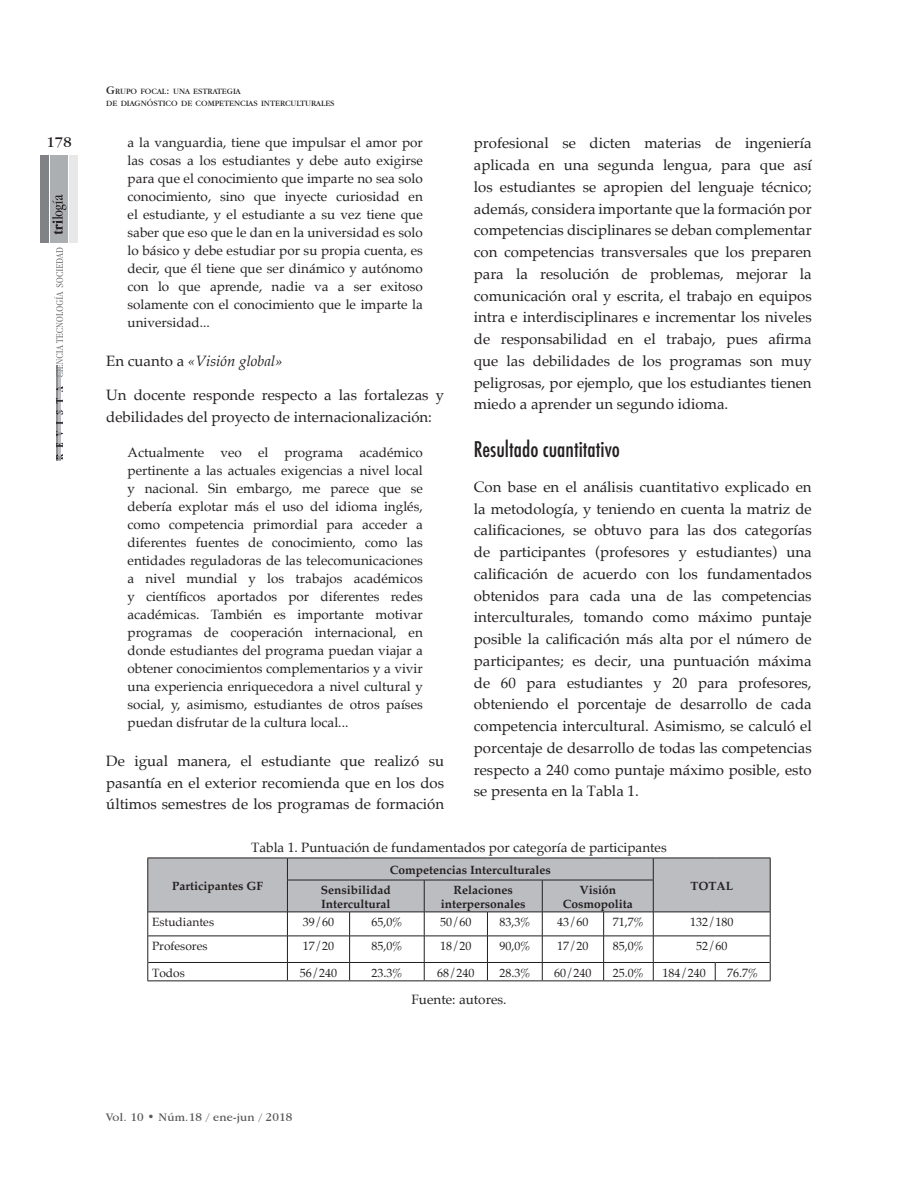
<style>
.page{position:relative;width:918px;height:1188px;background:#fff}
.page>*{position:absolute;margin:0;border:0;box-sizing:border-box;transform-origin:0 0}
.SUBTITULOS_CUERPO_DE{font:500 condensed 21px "Futura";color:#231f20}
.CUERPO_DE_TEXTO{font:15px/21.8px "Palatino";color:#231f20;text-align:justify}
.CUERPO_DE_TEXTO-2{font:italic 15px "Palatino";color:#231f20}
.t1{font:15px "Garamond IT Cby BT";color:#231f20}
.SANGRIA_PEQUEÑA{font:13.5px/18px "Palatino";color:#231f20;text-align:justify}
.FIGURAS{font:13.5px "Palatino";color:#231f20}
.FUENTE{font:13.5px "Palatino";color:#231f20}
.TABLA{font:12px "Palatino";color:#231f20}
.TABLA-2{font:700 12px/13.5px "Palatino";color:#231f20;text-align:center}
.t2{font:12px "Garamond IT Cby BT";letter-spacing:.02em;color:#57585a}
.t3{font:8.4px/12px "Garamond IT Cby BT";color:#231f20}
.s1{font-size:12px}
.s2{font-style:normal}
</style>
<div class="page">
<div style="left:50px;top:155px;width:18px;height:88px;background:#acafb2"></div>
<div style="left:69px;top:155px;width:9px;height:88px;background:#e8e8e9"></div>
<div style="left:40px;top:155px;width:9px;height:88px;background:#808285"></div>
<svg style="left:52px;top:195px;width:14px;height:40px"></svg>
<svg style="left:54px;top:247px;width:9px;height:130px"></svg>
<img style="left:56px;top:365px;width:2px;height:89px">
<svg style="left:56px;top:431px;width:7px;height:5px"></svg>
<svg style="left:56px;top:454px;width:7px;height:6px"></svg>
<svg style="left:56px;top:410px;width:7px;height:5px"></svg>
<svg style="left:56px;top:386px;width:7px;height:6px"></svg>
<img style="left:59px;top:368px;width:1px;height:92px">
<svg style="left:56px;top:443px;width:7px;height:4px"></svg>
<svg style="left:56px;top:398px;width:7px;height:6px"></svg>
<svg style="left:56px;top:421px;width:7px;height:3px"></svg>
<hr style="left:147px;top:980px;width:140px;height:1px;background:#231f20">
<hr style="left:287px;top:980px;width:63px;height:1px;background:#231f20">
<hr style="left:350px;top:980px;width:74px;height:1px;background:#231f20">
<hr style="left:424px;top:980px;width:63px;height:1px;background:#231f20">
<hr style="left:487px;top:980px;width:55px;height:1px;background:#231f20">
<hr style="left:542px;top:980px;width:62px;height:1px;background:#231f20">
<hr style="left:604px;top:980px;width:49px;height:1px;background:#231f20">
<hr style="left:653px;top:980px;width:62px;height:1px;background:#231f20">
<hr style="left:715px;top:980px;width:56px;height:1px;background:#231f20">
<svg style="left:147px;top:858px;width:624px;height:122px"></svg>
<p class="t3" style="left:106px;top:85px;width:230px"><span class="s1">G</span>RUPO FOCAL<span class="s1">:</span> UNA ESTRATEGIA<br>DE DIAGNÓSTICO DE COMPETENCIAS INTERCULTURALES</p>
<p class="t1" style="left:46px;top:134px;width:27px">178</p>
<p class="SANGRIA_PEQUEÑA" style="left:128px;top:134px;width:297px">a la vanguardia, tiene que impulsar el amor por las cosas a los estudiantes y debe auto exigirse para que el conocimiento que imparte no sea solo conocimiento, sino que inyecte curiosidad en el estudiante, y el estudiante a su vez tiene que saber que eso que le dan en la universidad es solo lo básico y debe estudiar por su propia cuenta, es decir, que él tiene que ser dinámico y autónomo con lo que aprende, nadie va a ser exitoso solamente con el conocimiento que le imparte la universidad...</p>
<p class="CUERPO_DE_TEXTO-2" style="left:106px;top:348px;width:178px"><span class="s2">En cuanto a</span> «Visión global»</p>
<p class="CUERPO_DE_TEXTO" style="left:106px;top:384px;width:339px">Un docente responde respecto a las fortalezas y debilidades del proyecto de internacionalización:</p>
<p class="SANGRIA_PEQUEÑA" style="left:128px;top:444px;width:297px">Actualmente veo el programa académico pertinente a las actuales exigencias a nivel local y nacional. Sin embargo, me parece que se debería explotar más el uso del idioma inglés, como competencia primordial para acceder a diferentes fuentes de conocimiento, como las entidades reguladoras de las telecomunicaciones a nivel mundial y los trabajos académicos y científicos aportados por diferentes redes académicas. También es importante motivar programas de cooperación internacional, en donde estudiantes del programa puedan viajar a obtener conocimientos complementarios y a vivir una experiencia enriquecedora a nivel cultural y social, y, asimismo, estudiantes de otros países puedan disfrutar de la cultura local...</p>
<p class="CUERPO_DE_TEXTO" style="left:106px;top:750px;width:339px">De igual manera, el estudiante que realizó su pasantía en el exterior recomienda que en los dos últimos semestres de los programas de formación</p>
<p class="CUERPO_DE_TEXTO" style="left:474px;top:132px;width:339px">profesional se dicten materias de ingeniería aplicada en una segunda lengua, para que así los estudiantes se apropien del lenguaje técnico; además, considera importante que la formación por competencias disciplinares se deban complementar con competencias transversales que los preparen para la resolución de problemas, mejorar la comunicación oral y escrita, el trabajo en equipos intra e interdisciplinares e incrementar los niveles de responsabilidad en el trabajo, pues afirma que las debilidades de los programas son muy peligrosas, por ejemplo, que los estudiantes tienen miedo a aprender un segundo idioma.</p>
<p class="SUBTITULOS_CUERPO_DE" style="left:474px;top:436px;width:147px">Resultado cuantitativo</p>
<p class="CUERPO_DE_TEXTO" style="left:474px;top:476px;width:339px">Con base en el análisis cuantitativo explicado en la metodología, y teniendo en cuenta la matriz de calificaciones, se obtuvo para las dos categorías de participantes (profesores y estudiantes) una calificación de acuerdo con los fundamentados obtenidos para cada una de las competencias interculturales, tomando como máximo puntaje posible la calificación más alta por el número de participantes; es decir, una puntuación máxima de 60 para estudiantes y 20 para profesores, obteniendo el porcentaje de desarrollo de cada competencia intercultural. Asimismo, se calculó el porcentaje de desarrollo de todas las competencias respecto a 240 como puntaje máximo posible, esto se presenta en la Tabla 1.</p>
<p class="FIGURAS" style="left:251px;top:836px;width:417px">Tabla 1. Puntuación de fundamentados por categoría de participantes</p>
<p class="TABLA-2" style="left:172px;top:879px;width:92px">Participantes GF</p>
<p class="TABLA-2" style="left:390px;top:863px;width:162px">Competencias Interculturales</p>
<p class="TABLA-2" style="left:321px;top:883px;width:71px;text-align:left">Sensibilidad<br>Intercultural</p>
<p class="TABLA-2" style="left:441px;top:883px;width:86px">Relaciones interpersonales</p>
<p class="TABLA-2" style="left:563px;top:883px;width:71px">Visión<br>Cosmopolita</p>
<p class="TABLA-2" style="left:690px;top:879px;width:44px">TOTAL</p>
<p class="TABLA" style="left:152px;top:912px;width:64px">Estudiantes</p>
<p class="TABLA" style="left:303px;top:912px;width:33px">39/60</p>
<p class="TABLA" style="left:371px;top:912px;width:33px">65,0%</p>
<p class="TABLA" style="left:440px;top:912px;width:33px">50/60</p>
<p class="TABLA" style="left:499px;top:912px;width:33px">83,3%</p>
<p class="TABLA" style="left:557px;top:912px;width:33px">43/60</p>
<p class="TABLA" style="left:613px;top:912px;width:33px">71,7%</p>
<p class="TABLA" style="left:690px;top:912px;width:45px">132/180</p>
<p class="TABLA" style="left:152px;top:936px;width:57px">Profesores</p>
<p class="TABLA" style="left:303px;top:936px;width:33px">17/20</p>
<p class="TABLA" style="left:371px;top:936px;width:33px">85,0%</p>
<p class="TABLA" style="left:440px;top:936px;width:33px">18/20</p>
<p class="TABLA" style="left:499px;top:936px;width:33px">90,0%</p>
<p class="TABLA" style="left:557px;top:936px;width:33px">17/20</p>
<p class="TABLA" style="left:613px;top:936px;width:33px">85,0%</p>
<p class="TABLA" style="left:696px;top:936px;width:33px">52/60</p>
<p class="TABLA" style="left:152px;top:963px;width:34px">Todos</p>
<p class="TABLA" style="left:300px;top:963px;width:39px">56/240</p>
<p class="TABLA" style="left:371px;top:963px;width:33px">23.3%</p>
<p class="TABLA" style="left:437px;top:963px;width:39px">68/240</p>
<p class="TABLA" style="left:499px;top:963px;width:33px">28.3%</p>
<p class="TABLA" style="left:554px;top:963px;width:39px">60/240</p>
<p class="TABLA" style="left:613px;top:963px;width:33px">25.0%</p>
<p class="TABLA" style="left:663px;top:963px;width:45px">184/240</p>
<p class="TABLA" style="left:727px;top:963px;width:33px">76.7%</p>
<p class="FUENTE" style="left:411px;top:988px;width:97px">Fuente: autores.</p>
<p class="t2" style="left:106px;top:1110px;width:188px">Vol. 10 • Núm.18 / ene-jun / 2018</p>
</div>
